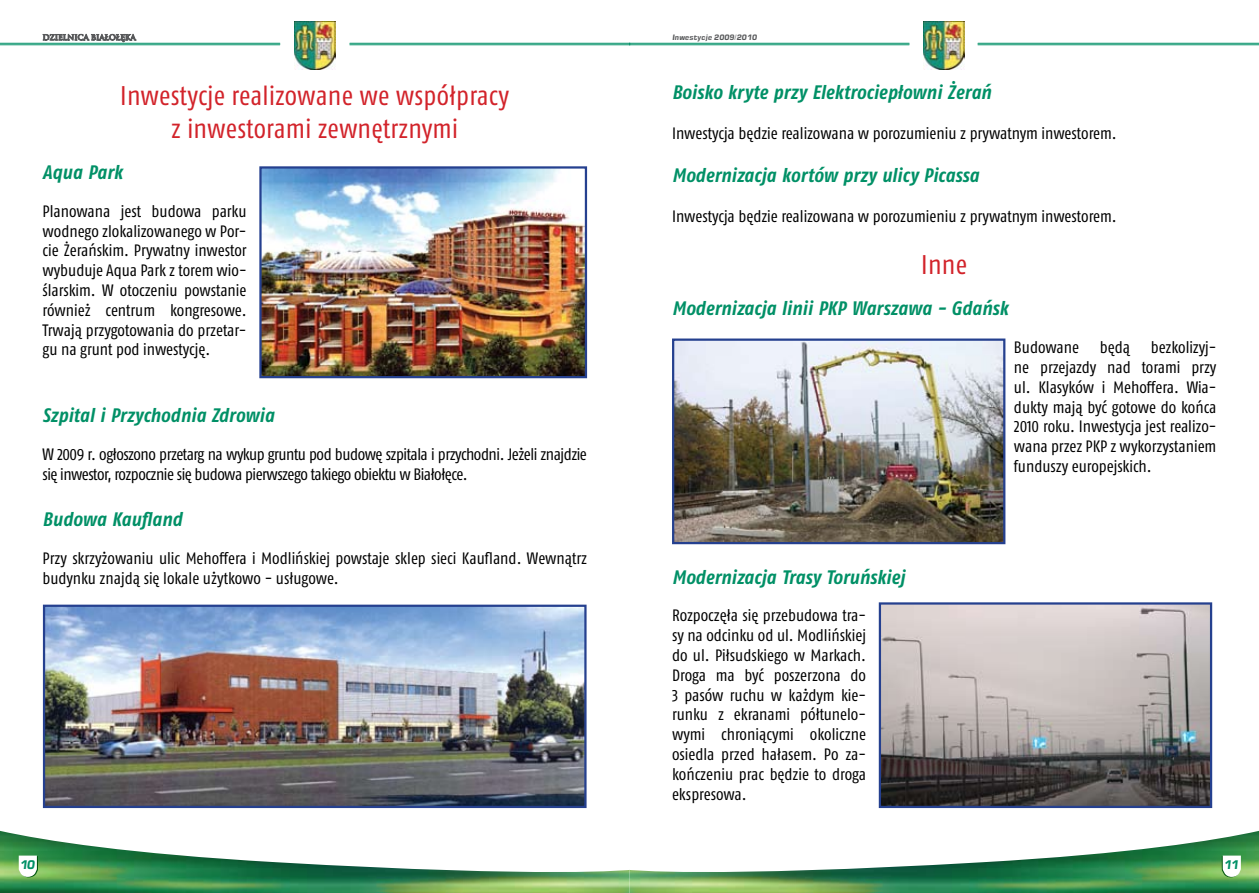
<style>
.page{position:relative;width:1259px;height:893px;background:#fff}
.page>*{position:absolute;margin:0;border:0;box-sizing:border-box;transform-origin:0 0}
.t1{font:27px/32.4px "Fago Cond Reg";letter-spacing:.01em;color:#d2232a;text-align:center}
.t2{font:italic 19.5px "Fago Cond Bol";letter-spacing:.01em;color:#009066}
.t3{font:16.5px/19.8px "Fago Cond Reg";letter-spacing:-.005em;color:#000;text-align:justify}
.t4{font:16.5px/19.8px "Fago Cond Reg";letter-spacing:-.025em;color:#000}
.t5{font:italic 700 12px "Square 721";color:#009066}
.t6{font:italic 700 7.5px "Square 721";color:#58595b}
</style>
<div class="page">
<img style="left:0;top:831px;width:1259px;height:62px">
<img style="left:294px;top:21px;width:41px;height:49px">
<hr style="left:0;top:43px;width:280px;height:1px;background:#009066">
<hr style="left:0;top:44px;width:280px;height:1px;background:#009066">
<hr style="left:350px;top:43px;width:279px;height:1px;background:#009066">
<hr style="left:350px;top:44px;width:279px;height:1px;background:#009066">
<svg style="left:19px;top:856px;width:19px;height:22px"></svg>
<svg style="left:43px;top:33px;width:93px;height:9px"></svg>
<img style="left:923px;top:21px;width:41px;height:49px">
<hr style="left:630px;top:43px;width:279px;height:1px;background:#009066">
<hr style="left:630px;top:44px;width:279px;height:1px;background:#009066">
<hr style="left:978px;top:43px;width:281px;height:1px;background:#009066">
<hr style="left:978px;top:44px;width:281px;height:1px;background:#009066">
<svg style="left:1221px;top:856px;width:19px;height:22px"></svg>
<img style="left:262px;top:169px;width:322px;height:206px">
<div style="left:259px;top:166px;width:328px;height:212px;border:2px solid #25408f"></div>
<img style="left:46px;top:608px;width:537px;height:197px">
<div style="left:43px;top:605px;width:543px;height:203px;border:2px solid #25408f"></div>
<img style="left:675px;top:341px;width:327px;height:200px">
<div style="left:672px;top:338px;width:333px;height:206px;border:2px solid #25408f"></div>
<img style="left:882px;top:605px;width:327px;height:200px">
<div style="left:879px;top:602px;width:333px;height:206px;border:2px solid #25408f"></div>
<h1 class="t1" style="left:120px;top:80px;width:390px">Inwestycje realizowane we współpracy z inwestorami zewnętrznymi</h1>
<p class="t2" style="left:43px;top:160px;width:81px">Aqua Park</p>
<p class="t3" style="left:43px;top:201px;width:206px">Planowana jest budowa parku wodnego zlokalizowanego w Por&shy;cie Żerańskim. Prywatny inwestor wybuduje Aqua Park z torem wio&shy;ślarskim. W otoczeniu powstanie również centrum kongresowe.<br>Trwają przygotowania do przetar&shy;gu na grunt pod inwestycję.</p>
<p class="t2" style="left:43px;top:403px;width:233px">Szpital i Przychodnia Zdrowia</p>
<p class="t4" style="left:43px;top:444px;width:546px">W 2009 r. ogłoszono przetarg na wykup gruntu pod budowę szpitala i przychodni. Jeżeli znajdzie się inwestor, rozpocznie się budowa pierwszego takiego obiektu w Białołęce.</p>
<p class="t2" style="left:43px;top:508px;width:141px">Budowa Kaufland</p>
<p class="t3" style="left:43px;top:549px;width:546px">Przy skrzyżowaniu ulic Mehoffera i Modlińskiej powstaje sklep sieci Kaufland. Wewnątrz budynku znajdą się lokale użytkowo - usługowe.</p>
<p class="t6" style="left:672px;top:33px;width:86px">Inwestycje 2009/2010</p>
<p class="t2" style="left:672px;top:81px;width:321px">Boisko kryte przy Elektrociepłowni Żerań</p>
<p class="t3" style="left:672px;top:123px;width:446px">Inwestycja będzie realizowana w porozumieniu z prywatnym inwestorem.</p>
<p class="t2" style="left:672px;top:164px;width:308px">Modernizacja kortów przy ulicy Picassa</p>
<p class="t3" style="left:672px;top:206px;width:446px">Inwestycja będzie realizowana w porozumieniu z prywatnym inwestorem.</p>
<h1 class="t1" style="left:921px;top:248px;width:47px">Inne</h1>
<p class="t2" style="left:672px;top:297px;width:338px">Modernizacja linii PKP Warszawa - Gdańsk</p>
<p class="t3" style="left:1014px;top:337px;width:67px">Budowane</p>
<p class="t3" style="left:1099px;top:337px;width:32px">będą</p>
<p class="t3" style="left:1014px;top:337px;width:204px;text-indent:137px">bezkolizyj&shy;ne przejazdy nad torami przy ul. Klasyków i Mehoffera. Wia&shy;dukty mają być gotowe do końca 2010 roku. Inwestycja jest realizo&shy;wana przez PKP z wykorzystaniem funduszy europejskich.</p>
<p class="t2" style="left:672px;top:565px;width:234px">Modernizacja Trasy Toruńskiej</p>
<p class="t3" style="left:672px;top:606px;width:195px">Rozpoczęła się przebudowa tra&shy;sy na odcinku od ul. Modlińskiej do ul. Piłsudskiego w Markach.<br>Droga ma być poszerzona do 3 pasów ruchu w każdym kie&shy;runku z ekranami półtunelo&shy;wymi chroniącymi okoliczne osiedla przed hałasem. Po za&shy;kończeniu prac będzie to droga ekspresowa.</p>
<p class="t5" style="left:19px;top:857px;width:17px">10</p>
<p class="t5" style="left:1223px;top:857px;width:17px">11</p>
</div>
